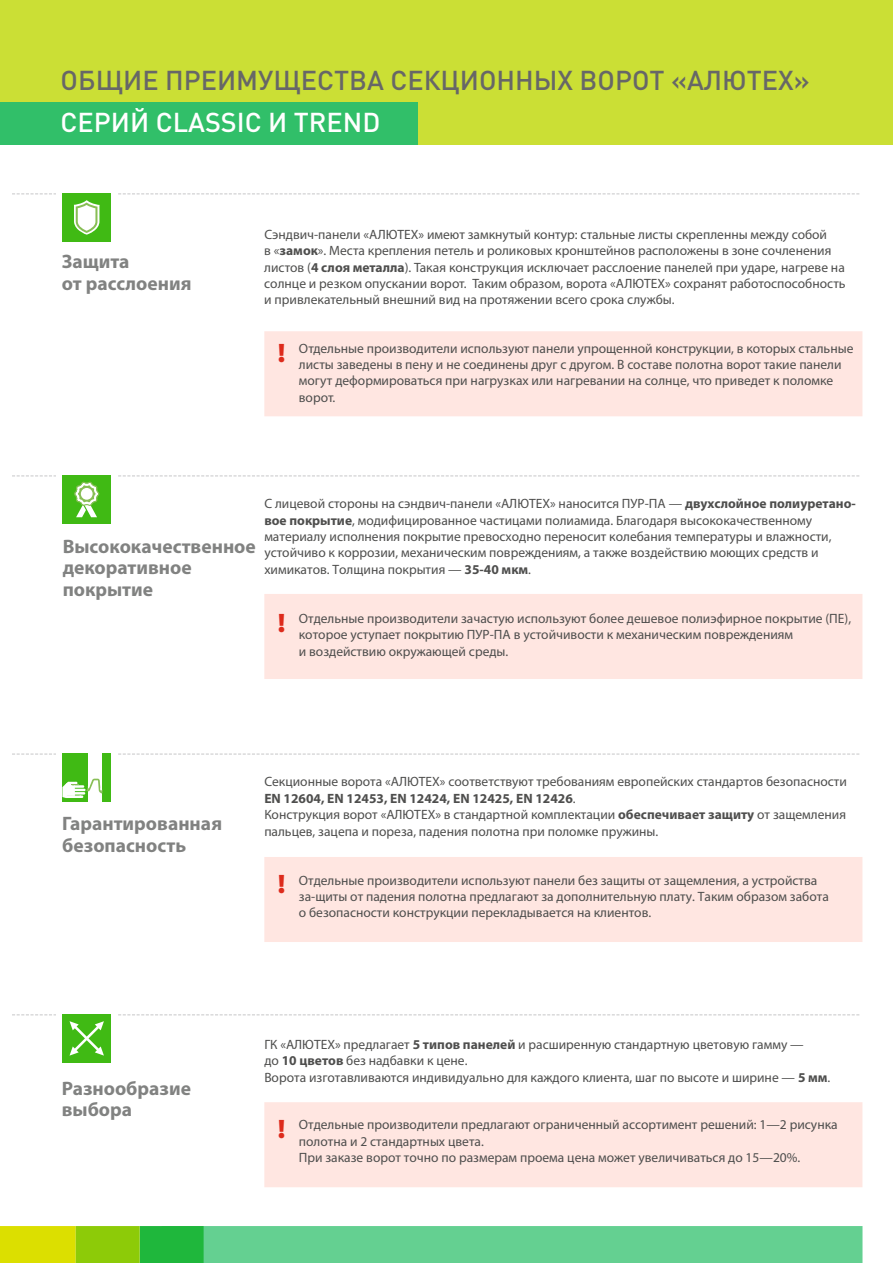
<style>
.page{position:relative;width:893px;height:1263px;background:#fff}
.page>*{position:absolute;margin:0;border:0;box-sizing:border-box;transform-origin:0 0}
.t1{font:500 27px "DIN Pro";color:#676767}
.t2{font:500 27px "DIN Pro";color:#fff}
.t3{font:900 26.85px "Myriad Pro";color:#dd2b1c}
.t4{font:700 19.5px/21.6px "Myriad Pro";color:#818281}
.t5{font:13.5px/16.5px "Myriad Pro";color:#4e4e4d}
.s1{font-weight:700}
</style>
<div class="page">
<div style="left:0;top:0;width:893px;height:144px;background:#cbdf35"></div>
<svg style="left:12px;top:1014px;width:847px;height:1px"></svg>
<div style="left:56px;top:1001px;width:61px;height:29px;background:#fff"></div>
<svg style="left:12px;top:753px;width:847px;height:2px"></svg>
<div style="left:56px;top:740px;width:61px;height:29px;background:#fff"></div>
<div style="left:0;top:102px;width:418px;height:43px;background:#31bf69"></div>
<div style="left:264px;top:331px;width:598px;height:85px;background:#ffe6e1"></div>
<div style="left:62px;top:475px;width:49px;height:49px;background:#40ba14"></div>
<svg style="left:12px;top:475px;width:847px;height:42px"></svg>
<div style="left:62px;top:1014px;width:49px;height:49px;background:#40ba14"></div>
<svg style="left:70px;top:1021px;width:34px;height:34px"></svg>
<div style="left:62px;top:753px;width:49px;height:49px;background:#40ba14"></div>
<div style="left:88px;top:753px;width:14px;height:49px;background:#fff"></div>
<svg style="left:62px;top:779px;width:41px;height:19px"></svg>
<div style="left:264px;top:594px;width:598px;height:85px;background:#ffe6e1"></div>
<div style="left:264px;top:857px;width:598px;height:85px;background:#ffe6e1"></div>
<div style="left:264px;top:1102px;width:598px;height:85px;background:#ffe6e1"></div>
<svg style="left:0;top:1226px;width:862px;height:37px;background:#6ccf74"></svg>
<div style="left:62px;top:193px;width:49px;height:49px;background:#40ba14"></div>
<svg style="left:12px;top:193px;width:847px;height:42px"></svg>
<h1 class="t1" style="left:61px;top:69px;width:751px">ОБЩИЕ ПРЕИМУЩЕСТВА СЕКЦИОННЫХ ВОРОТ «АЛЮТЕХ»</h1>
<h1 class="t2" style="left:61px;top:112px;width:321px">СЕРИЙ CLASSIC И TREND</h1>
<h3 class="t4" style="left:62px;top:252px;width:131px">Защита<br>от расслоения</h3>
<p class="t5" style="left:264px;top:227px;width:583px">Сэндвич-панели «АЛЮТЕХ» имеют замкнутый контур: стальные листы скрепленны между собой<br>в «<span class="s1">замок</span>». Места крепления петель и роликовых кронштейнов расположены в зоне сочленения листов (<span class="s1">4 слоя металла</span>). Такая конструкция исключает расслоение панелей при ударе, нагреве на солнце и резком опускании ворот. Таким образом, ворота «АЛЮТЕХ» сохранят работоспособность и привлекательный внешний вид на протяжении всего срока службы.</p>
<p class="t5" style="left:299px;top:341px;width:556px">Отдельные производители используют панели упрощенной конструкции, в которых стальные листы заведены в пену и не соединены друг с другом. В составе полотна ворот такие панели могут деформироваться при нагрузках или нагревании на солнце, что приведет к поломке ворот.</p>
<h2 class="t3" style="left:278px;top:342px;width:9px">!</h2>
<h3 class="t4" style="left:63px;top:537px;width:195px">Высококачественное декоративное покрытие</h3>
<p class="t5" style="left:264px;top:496px;width:593px">С лицевой стороны на сэндвич-панели «АЛЮТЕХ» наносится ПУР-ПА — <span class="s1">двухслойное полиуретано&shy;вое покрытие</span>, модифицированное частицами полиамида. Благодаря высококачественному материалу исполнения покрытие превосходно переносит колебания температуры и влажности, устойчиво к коррозии, механическим повреждениям, а также воздействию моющих средств и химикатов. Толщина покрытия — <span class="s1">35-40 мкм</span>.</p>
<h2 class="t3" style="left:278px;top:612px;width:9px">!</h2>
<p class="t5" style="left:299px;top:612px;width:554px">Отдельные производители зачастую используют более дешевое полиэфирное покрытие (ПЕ), которое уступает покрытию ПУР-ПА в устойчивости к механическим повреждениям<br>и воздействию окружающей среды.</p>
<h3 class="t4" style="left:62px;top:815px;width:161px">Гарантированная безопасность</h3>
<p class="t5" style="left:264px;top:774px;width:584px">Секционные ворота «АЛЮТЕХ» соответствуют требованиям европейских стандартов безопасности <span class="s1">EN 12604, EN 12453, EN 12424, EN 12425, EN 12426</span>.<br>Конструкция ворот «АЛЮТЕХ» в стандартной комплектации <span class="s1">обеспечивает защиту</span> от защемления пальцев, зацепа и пореза, падения полотна при поломке пружины.</p>
<h2 class="t3" style="left:278px;top:873px;width:9px">!</h2>
<p class="t5" style="left:299px;top:873px;width:531px">Отдельные производители используют панели без защиты от защемления, а устройства за-щиты от падения полотна предлагают за дополнительную плату. Таким образом забота о безопасности конструкции перекладывается на клиентов.</p>
<h3 class="t4" style="left:62px;top:1079px;width:131px">Разнообразие выбора</h3>
<p class="t5" style="left:264px;top:1037px;width:568px">ГК «АЛЮТЕХ» предлагает <span class="s1">5 типов панелей</span> и расширенную стандартную цветовую гамму —<br>до <span class="s1">10 цветов</span> без надбавки к цене.<br>Ворота изготавливаются индивидуально для каждого клиента, шаг по высоте и ширине — <span class="s1">5 мм</span>.</p>
<h2 class="t3" style="left:278px;top:1118px;width:9px">!</h2>
<p class="t5" style="left:299px;top:1118px;width:540px">Отдельные производители предлагают ограниченный ассортимент решений: 1—2 рисунка полотна и 2 стандартных цвета.<br>При заказе ворот точно по размерам проема цена может увеличиваться до 15—20%.</p>
</div>
